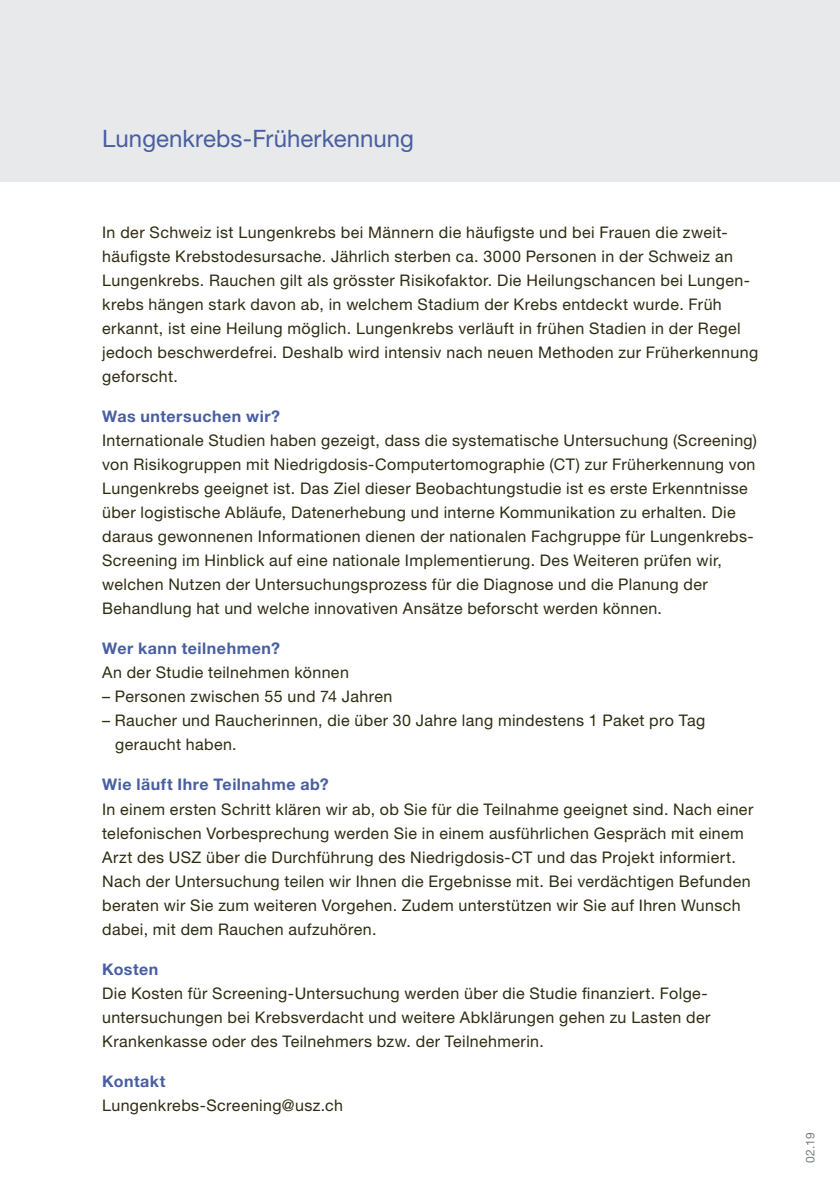
<style>
.page{position:relative;width:840px;height:1191px;background:#fff}
.page>*{position:absolute;margin:0;border:0;box-sizing:border-box;transform-origin:0 0}
.t1{font:24px "Helvetica Neue LT Std";color:#475ea1}
.t2{font:16px/24px "Helvetica Neue LT Std";letter-spacing:.025em;color:#2f2b10}
.t3{font:700 16px "Helvetica Neue LT Std";letter-spacing:.035em;color:#475ea1}
.t4{font:12px "Helvetica Neue LT Std";color:#777e7e}
</style>
<div class="page">
<div style="left:0;top:0;width:839px;height:181px;background:#e7e9ea"></div>
<h1 class="t1" style="left:102px;top:125px;width:313px">Lungenkrebs-Früherkennung</h1>
<p class="t2" style="left:102px;top:220px;width:657px">In der Schweiz ist Lungenkrebs bei Männern die häufigste und bei Frauen die zweit&shy;häufigste Krebstodesursache. Jährlich sterben ca. 3000 Personen in der Schweiz an Lungenkrebs. Rauchen gilt als grösster Risikofaktor. Die Heilungschancen bei Lungen&shy;krebs hängen stark davon ab, in welchem Stadium der Krebs entdeckt wurde. Früh erkannt, ist eine Heilung möglich. Lungenkrebs verläuft in frühen Stadien in der Regel jedoch beschwerdefrei. Deshalb wird intensiv nach neuen Methoden zur Früherkennung geforscht.</p>
<p class="t3" style="left:102px;top:407px;width:179px">Was untersuchen wir?</p>
<p class="t2" style="left:102px;top:428px;width:656px">Internationale Studien haben gezeigt, dass die systematische Untersuchung (Screening) von Risikogruppen mit Niedrigdosis-Computertomographie (CT) zur Früherkennung von Lungenkrebs geeignet ist. Das Ziel dieser Beobachtungstudie ist es erste Erkenntnisse über logistische Abläufe, Datenerhebung und interne Kommunikation zu erhalten. Die daraus gewonnenen Informationen dienen der nationalen Fachgruppe für Lungenkrebs-Screening im Hinblick auf eine nationale Implementierung. Des Weiteren prüfen wir, welchen Nutzen der Untersuchungsprozess für die Diagnose und die Planung der Behandlung hat und welche innovativen Ansätze beforscht werden können.</p>
<p class="t3" style="left:102px;top:639px;width:179px">Wer kann teilnehmen?</p>
<p class="t2" style="left:102px;top:660px;width:248px">An der Studie teilnehmen können</p>
<p class="t2" style="left:102px;top:684px;width:291px">– Personen zwischen 55 und 74 Jahren</p>
<p class="t2" style="left:115px;top:708px;width:591px;text-indent:-13px">– Raucher und Raucherinnen, die über 30 Jahre lang mindestens 1 Paket pro Tag geraucht haben.</p>
<p class="t3" style="left:102px;top:775px;width:228px">Wie läuft Ihre Teilnahme ab?</p>
<p class="t2" style="left:102px;top:796px;width:652px">In einem ersten Schritt klären wir ab, ob Sie für die Teilnahme geeignet sind. Nach einer telefonischen Vorbesprechung werden Sie in einem ausführlichen Gespräch mit einem Arzt des USZ über die Durchführung des Niedrigdosis-CT und das Projekt informiert.<br>Nach der Untersuchung teilen wir Ihnen die Ergebnisse mit. Bei verdächtigen Befunden beraten wir Sie zum weiteren Vorgehen. Zudem unterstützen wir Sie auf Ihren Wunsch dabei, mit dem Rauchen aufzuhören.</p>
<p class="t3" style="left:102px;top:959px;width:58px">Kosten</p>
<p class="t2" style="left:102px;top:980px;width:609px">Die Kosten für Screening-Untersuchung werden über die Studie finanziert. Folge&shy;untersuchungen bei Krebsverdacht und weitere Abklärungen gehen zu Lasten der<br>Krankenkasse oder des Teilnehmers bzw. der Teilnehmerin.</p>
<p class="t3" style="left:102px;top:1071px;width:65px">Kontakt</p>
<p class="t2" style="left:102px;top:1092px;width:242px">Lungenkrebs-Screening@usz.ch</p>
<p class="t4" style="left:802px;top:1162px;width:31px;rotate:-90deg">02.19</p>
</div>
